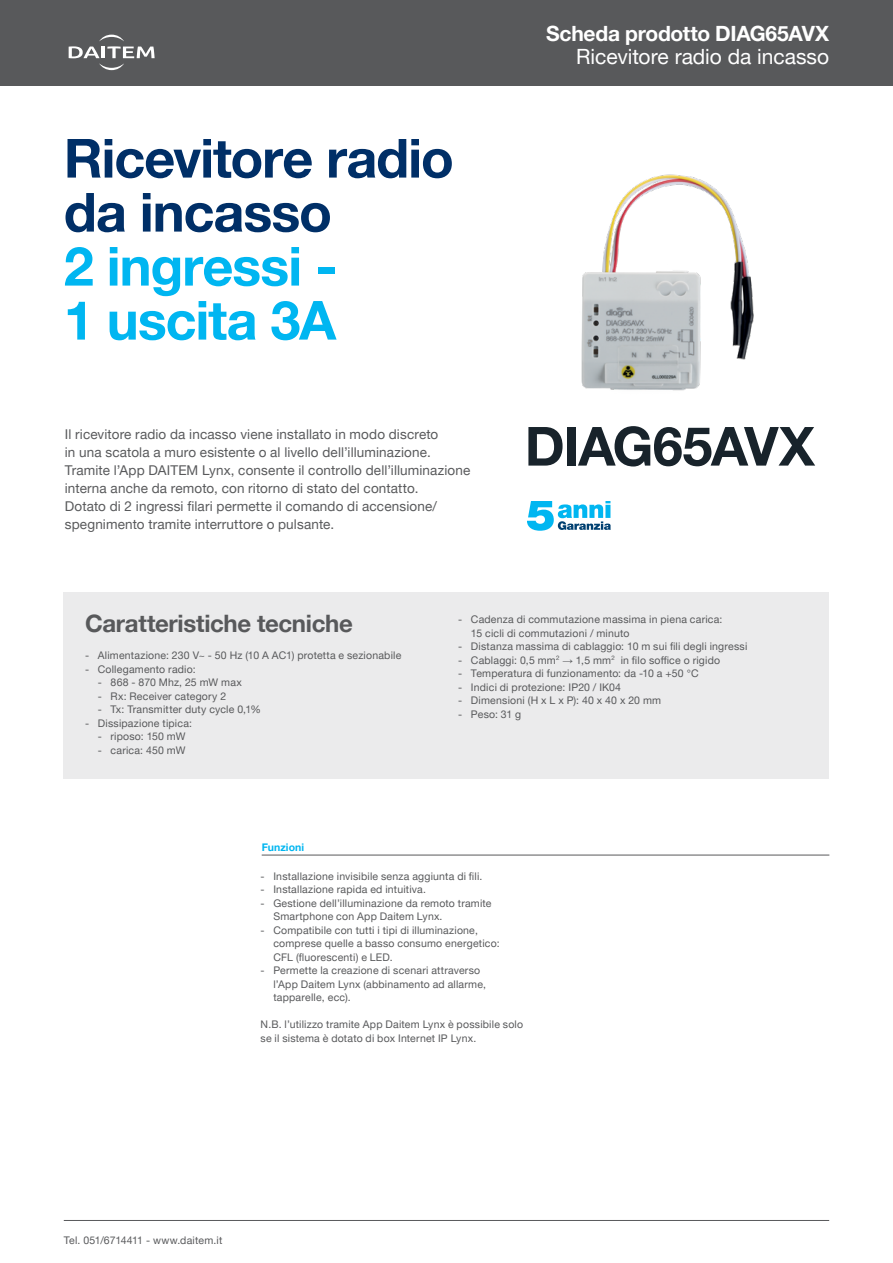
<style>
.page{position:relative;width:893px;height:1263px;background:#fff}
.page>*{position:absolute;margin:0;border:0;box-sizing:border-box;transform-origin:0 0}
.t1{font:700 54px/54px "Helvetica Neue LTW1 G";letter-spacing:-.02em;color:#002f67}
.t2{font:700 54px/54px "Helvetica Neue LTW1 G";letter-spacing:-.02em;color:#00b6f1}
.t3{font:700 54px "Helvetica Neue LTW1 G";letter-spacing:-.02em;color:#18232b}
.t4{font:700 24px "Helvetica Neue LTW1 G";letter-spacing:-.01em;color:#58595b}
.t5{font:21px "Helvetica Neue LTW1 G";color:#fff}
.t6{font:700 21px "Helvetica Neue LTW1 G";letter-spacing:-.015em;color:#fff}
.t7{font:13.5px/18px "Helvetica Neue LTW1 G";letter-spacing:.01em;color:#58595b}
.t8{font:10.5px/13.5px "Helvetica Neue LTW1 G";letter-spacing:.02em;color:#58595b}
.t9{font:700 10.5px "Helvetica Neue LTW1 G";letter-spacing:.005em;color:#00b6f1}
.s1{font-family:"Arial"}
</style>
<div class="page">
<div style="left:0;top:0;width:893px;height:85px;background:#58595b"></div>
<hr style="left:64px;top:1220px;width:765px;height:1px;background:#58595b">
<svg style="left:69px;top:35px;width:86px;height:35px"></svg>
<div style="left:64px;top:592px;width:765px;height:187px;background:#ebebec"></div>
<img style="left:581px;top:174px;width:173px;height:217px">
<hr style="left:262px;top:855px;width:567px;height:1px;background:#58595b">
<svg style="left:527px;top:502px;width:84px;height:29px"></svg>
<h1 class="t1" style="left:64px;top:131px;width:392px">Ricevitore radio da incasso</h1>
<h1 class="t2" style="left:64px;top:239px;width:275px">2 ingressi -<br>1 uscita 3A</h1>
<p class="t7" style="left:65px;top:425px;width:407px">Il ricevitore radio da incasso viene installato in modo discreto<br>in una scatola a muro esistente o al livello dell’illuminazione.<br>Tramite l’App DAITEM Lynx, consente il controllo dell’illuminazione interna anche da remoto, con ritorno di stato del contatto.<br>Dotato di 2 ingressi filari permette il comando di accensione/ spegnimento tramite interruttore o pulsante.</p>
<h3 class="t6" style="left:546px;top:21px;width:285px">Scheda prodotto DIAG65AVX</h3>
<h3 class="t5" style="left:576px;top:43px;width:254px">Ricevitore radio da incasso</h3>
<h1 class="t3" style="left:525px;top:413px;width:292px">DIAG65AVX</h1>
<h2 class="t4" style="left:85px;top:609px;width:269px">Caratteristiche tecniche</h2>
<p class="t8" style="left:85px;top:648px;width:318px">- Alimentazione: 230 V~ - 50 Hz (10 A AC1) protetta e sezionabile</p>
<p class="t8" style="left:85px;top:662px;width:112px">- Collegamento radio:</p>
<p class="t8" style="left:98px;top:676px;width:146px">- 868 - 870 Mhz, 25 mW max</p>
<p class="t8" style="left:98px;top:689px;width:130px">- Rx: Receiver category 2</p>
<p class="t8" style="left:98px;top:703px;width:165px">- Tx: Transmitter duty cycle 0,1%</p>
<p class="t8" style="left:85px;top:716px;width:108px">- Dissipazione tipica:</p>
<p class="t8" style="left:98px;top:730px;width:89px">- riposo: 150 mW</p>
<p class="t8" style="left:98px;top:743px;width:89px">- carica: 450 mW</p>
<p class="t9" style="left:262px;top:840px;width:44px">Funzioni</p>
<p class="t8" style="left:471px;top:613px;width:253px;text-indent:-13px">- Cadenza di commutazione massima in piena carica:<br>15 cicli di commutazioni / minuto</p>
<p class="t8" style="left:458px;top:640px;width:291px">- Distanza massima di cablaggio: 10 m sui fili degli ingressi</p>
<p class="t8" style="left:458px;top:653px;width:263px">- Cablaggi: 0,5 mm<sup>2</sup> <span class="s1">→</span> 1,5 mm<sup>2</sup> in filo soffice o rigido</p>
<p class="t8" style="left:458px;top:667px;width:242px">- Temperatura di funzionamento: da -10 a +50 °C</p>
<p class="t8" style="left:458px;top:680px;width:164px">- Indici di protezione: IP20 / IK04</p>
<p class="t8" style="left:458px;top:694px;width:204px">- Dimensioni (H x L x P): 40 x 40 x 20 mm</p>
<p class="t8" style="left:458px;top:707px;width:65px">- Peso: 31 g</p>
<p class="t8" style="left:261px;top:869px;width:223px">- Installazione invisibile senza aggiunta di fili.</p>
<p class="t8" style="left:261px;top:883px;width:167px">- Installazione rapida ed intuitiva.</p>
<p class="t8" style="left:273px;top:896px;width:220px;text-indent:-13px">- Gestione dell’illuminazione da remoto tramite<br>Smartphone con App Daitem Lynx.</p>
<p class="t8" style="left:273px;top:923px;width:228px;text-indent:-13px">- Compatibile con tutti i tipi di illuminazione, comprese quelle a basso consumo energetico:<br>CFL (fluorescenti) e LED.</p>
<p class="t8" style="left:273px;top:964px;width:214px;text-indent:-13px">- Permette la creazione di scenari attraverso l’App Daitem Lynx (abbinamento ad allarme, tapparelle, ecc).</p>
<p class="t8" style="left:261px;top:1018px;width:264px">N.B. l’utilizzo tramite App Daitem Lynx è possibile solo se il sistema è dotato di box Internet IP Lynx.</p>
<p class="t8" style="left:64px;top:1233px;width:160px">Tel. 051/6714411 - www.daitem.it</p>
</div>
